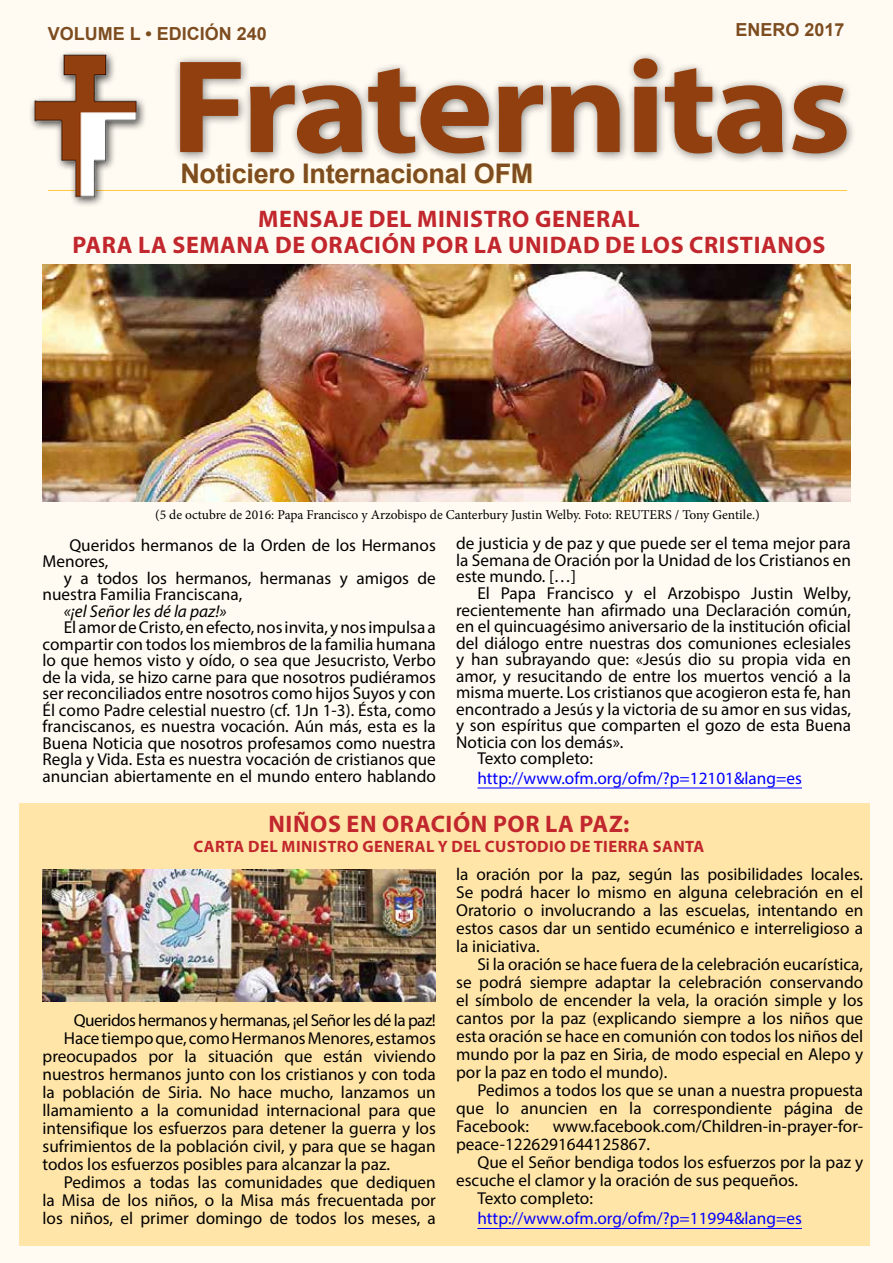
<style>
.page{position:relative;width:893px;height:1263px;background:#fffbf3}
.page>*{position:absolute;margin:0;border:0;box-sizing:border-box;transform-origin:0 0}
.t1{font:700 133.5px "Myriad Pro";letter-spacing:-.02em;color:#923f0f;scale:1.1 1}
.t2{font:700 27px "Arial";letter-spacing:-.01em;color:#7d4d1f}
.t3{font:700 24px/25.5px "Myriad Pro";letter-spacing:.025em;color:#c1272d;text-align:center}
.t4{font:700 18px "Arial";color:#7d4d1f}
.t5{font:17.25px/16.5px "Myriad Pro";color:#000;text-align:justify}
.t6{font:17.25px "Myriad Pro";color:#00f}
.t7{font:17.25px "Myriad Pro";letter-spacing:-.03em;color:#000}
.t8{font:italic 17.25px "Myriad Pro";color:#000}
.t9{font:700 16.5px "Myriad Pro";letter-spacing:.025em;color:#c1272d}
.t10{font:13.5px "Minion Pro";color:#000}
</style>
<div class="page">
<div style="left:183px;top:164px;width:349px;height:20px;background:#ffeebd;opacity:.89"></div>
<hr style="left:48px;top:190px;width:798px;height:1px;background:#ffc841">
<div style="left:19px;top:803px;width:851px;height:443px;background:#ffe5a8"></div>
<img style="left:43px;top:265px;width:808px;height:237px">
<div style="left:28px;top:50px;width:119px;height:158px;background:#000;opacity:.75"></div>
<img style="left:28px;top:50px;width:115px;height:152px">
<div style="left:172px;top:51px;width:684px;height:114px;background:#000;opacity:.5"></div>
<img style="left:43px;top:869px;width:393px;height:132px">
<hr style="left:477px;top:788px;width:325px;height:1px;background:#00f">
<hr style="left:477px;top:1228px;width:325px;height:1px;background:#00f">
<p class="t4" style="left:48px;top:22px;width:221px">VOLUME L • EDICIÓN 240</p>
<p class="t4" style="left:736px;top:18px;width:111px">ENERO 2017</p>
<h1 class="t1" style="left:170px;top:20px;width:620px">Fraternitas</h1>
<h2 class="t2" style="left:180px;top:155px;width:355px">Noticiero Internacional OFM</h2>
<h3 class="t3" style="left:72px;top:205px;width:755px">MENSAJE DEL MINISTRO GENERAL<br>PARA LA SEMANA DE ORACIÓN POR LA UNIDAD DE LOS CRISTIANOS</h3>
<p class="t10" style="left:155px;top:506px;width:606px">(5 de octubre de 2016: Papa Francisco y Arzobispo de Canterbury Justin Welby. Foto: REUTERS / Tony Gentile.)</p>
<p class="t5" style="left:456px;top:535px;width:396px">de justicia y de paz y que puede ser el tema mejor para la Semana de Oración por la Unidad de los Cristianos en este mundo. […]</p>
<p class="t5" style="left:477px;top:585px;width:375px">El Papa Francisco y el Arzobispo Justin Welby,</p>
<p class="t5" style="left:456px;top:601px;width:396px">recientemente han afirmado una Declaración común,</p>
<p class="t5" style="left:456px;top:618px;width:396px">en el quincuagésimo aniversario de la institución oficial</p>
<p class="t5" style="left:456px;top:634px;width:396px">del diálogo entre nuestras dos comuniones eclesiales</p>
<p class="t5" style="left:456px;top:651px;width:396px">y han subrayando que: «Jesús dio su propia vida en</p>
<p class="t5" style="left:456px;top:667px;width:396px">amor, y resucitando de entre los muertos venció a la</p>
<p class="t5" style="left:456px;top:684px;width:396px">misma muerte. Los cristianos que acogieron esta fe, han</p>
<p class="t5" style="left:456px;top:700px;width:396px">encontrado a Jesús y la victoria de su amor en sus vidas,</p>
<p class="t5" style="left:456px;top:717px;width:396px">y son espíritus que comparten el gozo de esta Buena</p>
<p class="t5" style="left:456px;top:733px;width:169px">Noticia con los demás».</p>
<p class="t5" style="left:477px;top:750px;width:117px">Texto completo:</p>
<p class="t6" style="left:477px;top:767px;width:326px">http://www.ofm.org/ofm/?p=12101&amp;lang=es</p>
<h3 class="t3" style="left:268px;top:811px;width:363px">NIÑOS EN ORACIÓN POR LA PAZ:</h3>
<p class="t5" style="left:43px;top:536px;width:395px;text-indent:27px">Queridos hermanos de la Orden de los Hermanos<br>Menores,</p>
<p class="t5" style="left:43px;top:569px;width:395px;text-indent:21px">y a todos los hermanos, hermanas y amigos de nuestra Familia Franciscana,</p>
<p class="t8" style="left:64px;top:600px;width:164px">«¡el Señor les dé la paz!»</p>
<p class="t5" style="left:43px;top:619px;width:395px;text-indent:21px">El amor de Cristo, en efecto, nos invita, y nos impulsa a compartir con todos los miembros de la familia humana lo que hemos visto y oído, o sea que Jesucristo, Verbo de la vida, se hizo carne para que nosotros pudiéramos ser reconciliados entre nosotros como hijos Suyos y con Él como Padre celestial nuestro (cf. 1Jn 1-3). Ésta, como franciscanos, es nuestra vocación. Aún más, esta es la Buena Noticia que nosotros profesamos como nuestra Regla y Vida. Esta es nuestra vocación de cristianos que anuncian abiertamente en el mundo entero hablando</p>
<p class="t9" style="left:193px;top:835px;width:512px">CARTA DEL MINISTRO GENERAL Y DEL CUSTODIO DE TIERRA SANTA</p>
<p class="t7" style="left:74px;top:1010px;width:364px">Queridos hermanos y hermanas, ¡el Señor les dé la paz!</p>
<p class="t5" style="left:64px;top:1030px;width:374px">Hace tiempo que, como Hermanos Menores, estamos</p>
<p class="t5" style="left:43px;top:1048px;width:395px">preocupados por la situación que están viviendo</p>
<p class="t5" style="left:43px;top:1066px;width:395px">nuestros hermanos junto con los cristianos y con toda</p>
<p class="t5" style="left:43px;top:1084px;width:395px">la población de Siria. No hace mucho, lanzamos un</p>
<p class="t5" style="left:43px;top:1102px;width:395px">llamamiento a la comunidad internacional para que</p>
<p class="t5" style="left:43px;top:1120px;width:395px">intensifique los esfuerzos para detener la guerra y los</p>
<p class="t5" style="left:43px;top:1138px;width:395px">sufrimientos de la población civil, y para que se hagan</p>
<p class="t5" style="left:43px;top:1156px;width:349px">todos los esfuerzos posibles para alcanzar la paz.</p>
<p class="t5" style="left:64px;top:1174px;width:374px">Pedimos a todas las comunidades que dediquen</p>
<p class="t5" style="left:43px;top:1192px;width:395px">la Misa de los niños, o la Misa más frecuentada por</p>
<p class="t5" style="left:43px;top:1210px;width:395px">los niños, el primer domingo de todos los meses, a</p>
<p class="t5" style="left:456px;top:865px;width:409px;line-height:18px">la oración por la paz, según las posibilidades locales.<br>Se podrá hacer lo mismo en alguna celebración en el Oratorio o involucrando a las escuelas, intentando en estos casos dar un sentido ecuménico e interreligioso a la iniciativa.</p>
<p class="t5" style="left:456px;top:955px;width:409px;line-height:18px;text-indent:21px">Si la oración se hace fuera de la celebración eucarística, se podrá siempre adaptar la celebración conservando el símbolo de encender la vela, la oración simple y los cantos por la paz (explicando siempre a los niños que esta oración se hace en comunión con todos los niños del mundo por la paz en Siria, de modo especial en Alepo y por la paz en todo el mundo).</p>
<p class="t5" style="left:456px;top:1081px;width:409px;line-height:18px;text-indent:21px">Pedimos a todos los que se unan a nuestra propuesta que lo anuncien en la correspondiente página de Facebook:</p>
<p class="t5" style="left:456px;top:1117px;width:409px;line-height:18px;text-indent:97px">www.facebook.com/Children-in-prayer-for&shy;peace-1226291644125867.</p>
<p class="t5" style="left:477px;top:1154px;width:387px">Que el Señor bendiga todos los esfuerzos por la paz y</p>
<p class="t5" style="left:456px;top:1172px;width:343px">escuche el clamor y la oración de sus pequeños.</p>
<p class="t5" style="left:477px;top:1190px;width:117px">Texto completo:</p>
<p class="t6" style="left:477px;top:1207px;width:326px">http://www.ofm.org/ofm/?p=11994&amp;lang=es</p>
</div>
